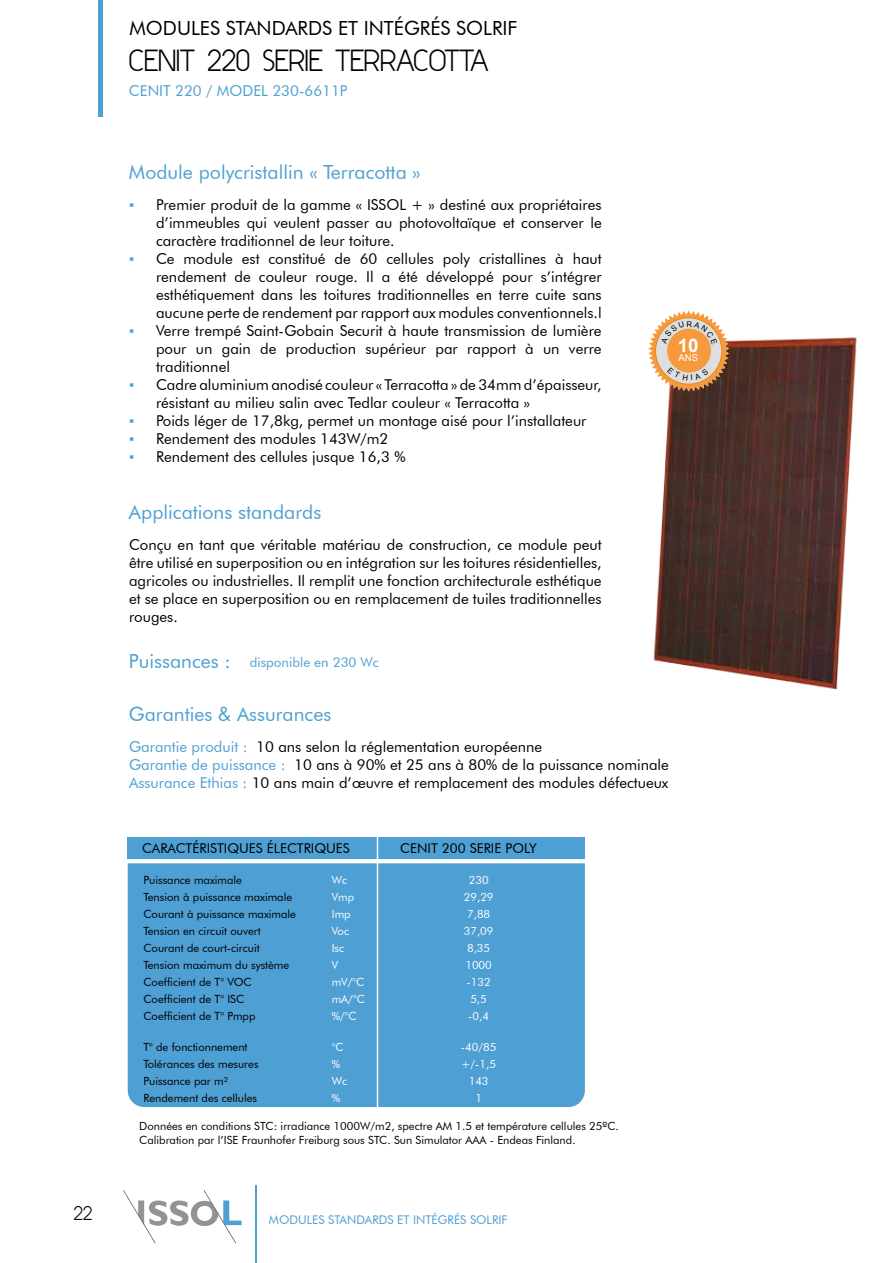
<style>
.page{position:relative;width:893px;height:1263px;background:#fff}
.page>*{position:absolute;margin:0;border:0;box-sizing:border-box;transform-origin:0 0}
.t1{font:25.5px "Y2 K Neophyte";color:#000}
.t2{font:19.5px "Futura BT";color:#4e9fd3}
.t3{font:19.5px "Futura BT";color:#000}
.t4{font:700 18.75px "Arial";color:#fff}
.t5{font:16.5px "Y2 K Neophyte";color:#000}
.t6{font:15px/18px "Futura BT";color:#000;text-align:justify}
.t7{font:15px "Futura BT";color:#4e9fd3}
.t8{font:13.5px "Futura BT";color:#000}
.t9{font:13.5px "Futura BT";color:#4e9fd3}
.t10{font:12px "Futura BT";color:#4e9fd3}
.t11{font:11.25px/13.5px "Futura BT";color:#000}
.t12{font:11.25px "Futura BT";color:#fff}
.t13{font:9.6px "Arial";color:#fff}
.s1{font-family:"Arial";color:#4e9fd3}
.s2{color:#4e9fd3}
</style>
<div class="page">
<hr style="left:255px;top:1185px;width:1px;height:78px;background:#4e9fd3">
<svg style="left:123px;top:1190px;width:119px;height:53px"></svg>
<img style="left:653px;top:337px;width:204px;height:353px">
<hr style="left:98px;top:0;width:4px;height:117px;background:#4e9fd3">
<div style="left:128px;top:863px;width:457px;height:244px;background:#4e9fd3"></div>
<div style="left:128px;top:838px;width:457px;height:21px;background:#4e9fd3"></div>
<hr style="left:377px;top:823px;width:1px;height:292px;background:#fff">
<svg style="left:648px;top:310px;width:81px;height:81px"></svg>
<p class="t5" style="left:74px;top:1202px;width:20px">22</p>
<h2 class="t3" style="left:130px;top:16px;width:30px">Modules</h2>
<h2 class="t3" style="left:226px;top:16px;width:13px">standards</h2>
<h2 class="t3" style="left:338px;top:16px;width:181px">et intégrés SOLRIF</h2>
<h1 class="t1" style="left:129px;top:43px;width:224px">CENIT 220 SERIE TERRA</h1>
<h1 class="t1" style="left:414px;top:43px;width:31px">COTTA</h1>
<p class="t7" style="left:129px;top:82px;width:220px">CENIT 220 / MODEL 230-6611P</p>
<h2 class="t2" style="left:129px;top:160px;width:293px">Module polycristallin « Terracotta »</h2>
<p class="t6" style="left:156px;top:196px;width:447px;text-indent:-27px"><span class="s1">▪</span> Premier produit de la gamme « ISSOL + » destiné aux propriétaires d’immeubles qui veulent passer au photovoltaïque et conserver le caractère traditionnel de leur toiture.</p>
<p class="t6" style="left:156px;top:250px;width:447px;text-indent:-27px"><span class="s1">▪</span> Ce module est constitué de 60 cellules poly cristallines à haut rendement de couleur rouge. Il a été développé pour s’intégrer esthétiquement dans les toitures traditionnelles en terre cuite sans aucune perte de rendement par rapport aux modules conventionnels.l</p>
<p class="t6" style="left:156px;top:322px;width:447px;text-indent:-27px"><span class="s1">▪</span> Verre trempé Saint-Gobain Securit à haute transmission de lumière pour un gain de production supérieur par rapport à un verre traditionnel</p>
<p class="t6" style="left:156px;top:376px;width:447px;text-indent:-27px"><span class="s1">▪</span> Cadre aluminium anodisé couleur « Terracotta » de 34mm d’épaisseur, résistant au milieu salin avec Tedlar couleur « Terracotta »</p>
<p class="t6" style="left:129px;top:412px;width:459px"><span class="s1">▪</span> Poids léger de 17,8kg, permet un montage aisé pour l’installateur</p>
<p class="t6" style="left:129px;top:430px;width:261px"><span class="s1">▪</span> Rendement des modules 143W/m2</p>
<p class="t6" style="left:129px;top:448px;width:278px"><span class="s1">▪</span> Rendement des cellules jusque 16,3 %</p>
<p class="t4" style="left:678px;top:333px;width:22px">10</p>
<p class="t13" style="left:678px;top:351px;width:21px">ANS</p>
<h2 class="t2" style="left:129px;top:500px;width:194px">Applications standards</h2>
<p class="t6" style="left:129px;top:536px;width:474px">Conçu en tant que véritable matériau de construction, ce module peut être utilisé en superposition ou en intégration sur les toitures résidentielles, agricoles ou industrielles. Il remplit une fonction architecturale esthétique et se place en superposition ou en remplacement de tuiles traditionnelles rouges.</p>
<h2 class="t2" style="left:129px;top:649px;width:103px">Puissances :</h2>
<p class="t9" style="left:250px;top:654px;width:131px">disponible en 230 Wc</p>
<h2 class="t2" style="left:129px;top:702px;width:204px">Garanties &amp; Assurances</h2>
<p class="t6" style="left:129px;top:738px;width:541px;text-align:left"><span class="s2">Garantie produit :</span> 10 ans selon la réglementation européenne<br><span class="s2">Garantie de puissance :</span> 10 ans à 90% et 25 ans à 80% de la puissance nominale<br><span class="s2">Assurance Ethias :</span> 10 ans main d’œuvre et remplacement des modules défectueux</p>
<p class="t8" style="left:142px;top:840px;width:19px">Caract</p>
<p class="t8" style="left:192px;top:840px;width:15px">éristiques</p>
<p class="t8" style="left:267px;top:840px;width:16px">électriques</p>
<p class="t8" style="left:400px;top:840px;width:138px">CENIT 200 SERIE POLY</p>
<p class="t11" style="left:144px;top:873px;width:100px">Puissance maximale</p>
<p class="t12" style="left:332px;top:873px;width:17px">Wc</p>
<p class="t12" style="left:469px;top:873px;width:21px">230</p>
<p class="t11" style="left:144px;top:890px;width:150px">Tension à puissance maximale</p>
<p class="t12" style="left:332px;top:890px;width:24px">Vmp</p>
<p class="t12" style="left:464px;top:890px;width:31px">29,29</p>
<p class="t11" style="left:143px;top:907px;width:154px">Courant à puissance maximale</p>
<p class="t12" style="left:332px;top:907px;width:20px">Imp</p>
<p class="t12" style="left:467px;top:907px;width:25px">7,88</p>
<p class="t11" style="left:143px;top:924px;width:119px">Tension en circuit ouvert</p>
<p class="t12" style="left:332px;top:924px;width:19px">Voc</p>
<p class="t12" style="left:464px;top:924px;width:31px">37,09</p>
<p class="t11" style="left:143px;top:941px;width:118px">Courant de court-circuit</p>
<p class="t12" style="left:332px;top:941px;width:14px">Isc</p>
<p class="t12" style="left:467px;top:941px;width:25px">8,35</p>
<p class="t11" style="left:143px;top:958px;width:147px">Tension maximum du système</p>
<p class="t12" style="left:332px;top:958px;width:8px">V</p>
<p class="t12" style="left:465px;top:958px;width:28px">1000</p>
<p class="t11" style="left:143px;top:975px;width:110px">Coefficient de T° VOC</p>
<p class="t12" style="left:332px;top:975px;width:34px">mV/°C</p>
<p class="t12" style="left:467px;top:975px;width:26px">-132</p>
<p class="t11" style="left:143px;top:992px;width:102px">Coefficient de T° ISC</p>
<p class="t12" style="left:332px;top:992px;width:35px">mA/°C</p>
<p class="t12" style="left:470px;top:992px;width:18px">5,5</p>
<p class="t11" style="left:143px;top:1009px;width:114px">Coefficient de T° Pmpp</p>
<p class="t12" style="left:332px;top:1009px;width:26px">%/°C</p>
<p class="t12" style="left:468px;top:1009px;width:22px">-0,4</p>
<p class="t11" style="left:143px;top:1040px;width:106px">T° de fonctionnement</p>
<p class="t12" style="left:332px;top:1040px;width:13px">°C</p>
<p class="t12" style="left:461px;top:1040px;width:37px">-40/85</p>
<p class="t11" style="left:143px;top:1057px;width:117px">Tolérances des mesures</p>
<p class="t12" style="left:332px;top:1057px;width:10px">%</p>
<p class="t12" style="left:461px;top:1057px;width:36px">+/-1,5</p>
<p class="t11" style="left:143px;top:1074px;width:86px">Puissance par m²</p>
<p class="t12" style="left:332px;top:1074px;width:17px">Wc</p>
<p class="t12" style="left:469px;top:1074px;width:21px">143</p>
<p class="t11" style="left:143px;top:1091px;width:115px">Rendement des cellules</p>
<p class="t12" style="left:332px;top:1091px;width:10px">%</p>
<p class="t12" style="left:475px;top:1091px;width:8px">1</p>
<p class="t11" style="left:139px;top:1119px;width:481px">Données en conditions STC: irradiance 1000W/m2, spectre AM 1.5 et température cellules 25ºC.<br>Calibration par l’ISE Fraunhofer Freiburg sous STC. Sun Simulator AAA - Endeas Finland.</p>
<p class="t10" style="left:269px;top:1212px;width:19px">Modules</p>
<p class="t10" style="left:328px;top:1212px;width:9px">standards</p>
<p class="t10" style="left:397px;top:1212px;width:112px">et intégrés SOLRIF</p>
</div>
